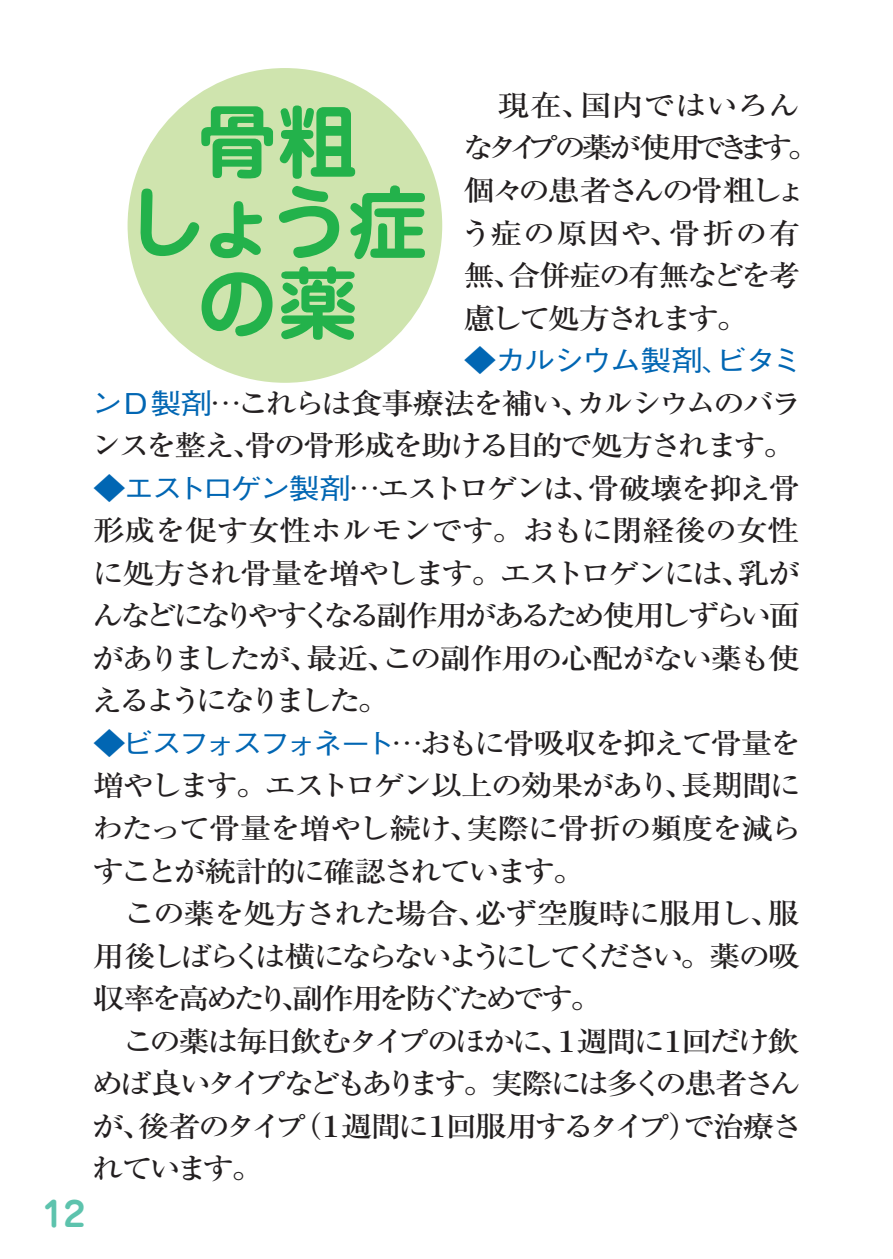
<style>
.page{position:relative;width:893px;height:1259px;background:#fff}
.page>*{position:absolute;margin:0;border:0;box-sizing:border-box;transform-origin:0 0}
.ノーマル{font:700 80.7px "Jun 501 Pro";letter-spacing:-.015em;color:#23b24b}
.ノーマル-2{font:700 33.9px "Jun 501 Pro";color:#5dc3ad}
.ノーマル-3{font:500 28.8px/42.6px "Ryumin Pro";letter-spacing:-.105em;color:#231f20;text-align:justify;scale:1.11 1}
.ノーマル-4{font:500 28.8px/42.6px "Ryumin Pro";letter-spacing:-.085em;color:#231f20;scale:1.11 1}
.s1{font-family:"Gothic BBB Pro";color:#0166b3}
.s2{font-family:"Gothic BBB Pro"}
</style>
<div class="page">
<div style="left:128px;top:68px;width:314px;height:315px;background:#cfe4ae;border-radius:50%"></div>
<p class="ノーマル-2" style="left:43px;top:1187px;width:44px">12</p>
<p class="ノーマル-4" style="left:460px;top:82px;width:325px">　現在、国内ではいろんなタイプの薬が使用できます。個々の患者さんの骨粗しょう症の原因や、骨折の有無、合併症の有無などを考慮して処方されます。</p>
<p class="ノーマル-3" style="left:90px;top:337px;width:644px;text-indent:374px"><span class="s1">◆カルシウム製剤、ビタミンD製剤</span><span class="s2">…</span>これらは食事療法を補い、カルシウムのバランスを整え、骨の骨形成を助ける目的で処方されます。</p>
<p class="ノーマル-3" style="left:91px;top:464px;width:641px"><span class="s1">◆エストロゲン製剤</span><span class="s2">…</span>エストロゲンは、骨破壊を抑え骨形成を促す女性ホルモンです。おもに閉経後の女性に処方され骨量を増やします。エストロゲンには、乳がんなどになりやすくなる副作用があるため使用しずらい面がありましたが、最近、この副作用の心配がない薬も使えるようになりました。</p>
<p class="ノーマル-3" style="left:92px;top:720px;width:641px"><span class="s1">◆ビスフォスフォネート</span><span class="s2">…</span>おもに骨吸収を抑えて骨量を増やします。エストロゲン以上の効果があり、長期間にわたって骨量を増やし続け、実際に骨折の頻度を減らすことが統計的に確認されています。</p>
<p class="ノーマル-3" style="left:93px;top:890px;width:638px;text-indent:31px">この薬を処方された場合、必ず空腹時に服用し、服用後しばらくは横にならないようにしてください。薬の吸収率を高めたり、副作用を防ぐためです。</p>
<p class="ノーマル-3" style="left:92px;top:1017px;width:642px">　この薬は毎日飲むタイプのほかに、１週間に１回だけ飲めば良いタイプなどもあります。実際には多くの患者さんが、後者のタイプ（１週間に１回服用するタイプ）で治療されています。</p>
<p class="ノーマル" style="left:197px;top:78px;width:163px">骨粗</p>
<p class="ノーマル" style="left:126px;top:158px;width:305px">しょう症</p>
<p class="ノーマル" style="left:197px;top:239px;width:163px">の薬</p>
</div>
